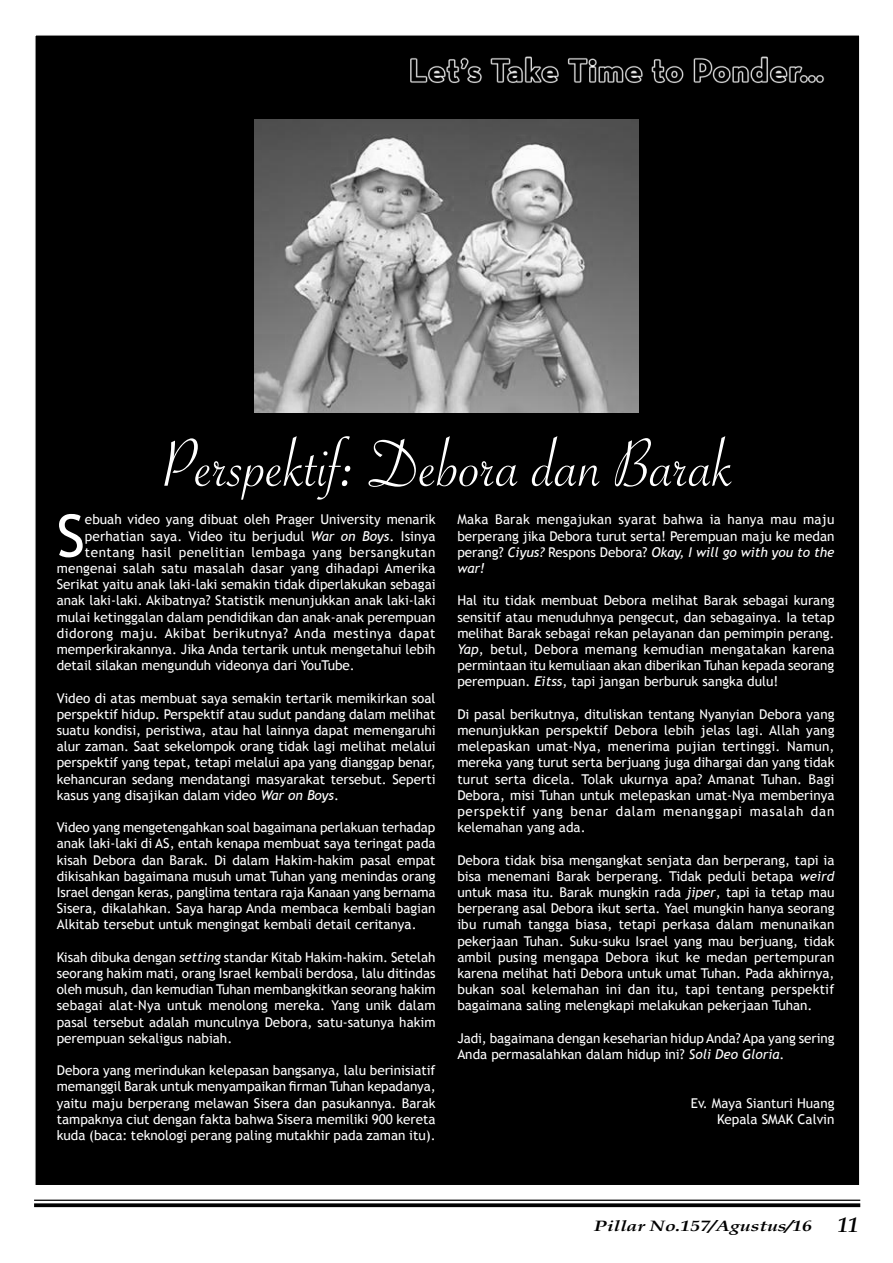
<style>
.page{position:relative;width:893px;height:1263px;background:#fff}
.page>*{position:absolute;margin:0;border:0;box-sizing:border-box;transform-origin:0 0}
.t1{font:72px "Savoye Let Plain";color:#fff}
.t2{font:58.8px "Trebuchet MS";color:#fff}
.t3{font:italic 700 15px "Book Antiqua";color:#000;scale:1.3 1}
.t4{font:13.5px/16.2px "Trebuchet MS";color:#fff;text-align:justify}
.t5{font:13.5px "Trebuchet MS";letter-spacing:.04em;color:#fff}
.s1{font-style:italic}
.s2{font-size:21px}
</style>
<div class="page">
<hr style="left:34px;top:1199px;width:826px;height:2px;background:#000">
<svg style="left:34px;top:1203px;width:826px;height:4px;fill:#000"></svg>
<div style="left:34px;top:34px;width:827px;height:1152px;background:#000;border:2px solid #fff"></div>
<img style="left:410px;top:56px;width:415px;height:28px">
<img style="left:255px;top:120px;width:383px;height:293px">
<h1 class="t1" style="left:162px;top:417px;width:574px">Perspektif: Debora dan Barak</h1>
<h2 class="t2" style="left:57px;top:501px;width:30px">S</h2>
<p class="t4" style="left:85px;top:512px;width:352px">ebuah video yang dibuat oleh Prager University menarik</p>
<p class="t4" style="left:85px;top:528px;width:352px">perhatian saya. Video itu berjudul <span class="s1">War on Boys</span>. Isinya</p>
<p class="t5" style="left:85px;top:544px;width:352px">tentang hasil penelitian lembaga yang bersangkutan</p>
<p class="t4" style="left:57px;top:560px;width:380px">mengenai salah satu masalah dasar yang dihadapi Amerika</p>
<p class="t4" style="left:57px;top:576px;width:380px">Serikat yaitu anak laki-laki semakin tidak diperlakukan sebagai</p>
<p class="t4" style="left:57px;top:593px;width:380px">anak laki-laki. Akibatnya? Statistik menunjukkan anak laki-laki</p>
<p class="t4" style="left:57px;top:609px;width:380px">mulai ketinggalan dalam pendidikan dan anak-anak perempuan</p>
<p class="t5" style="left:57px;top:625px;width:380px">didorong maju. Akibat berikutnya? Anda mestinya dapat</p>
<p class="t4" style="left:57px;top:641px;width:380px">memperkirakannya. Jika Anda tertarik untuk mengetahui lebih</p>
<p class="t4" style="left:57px;top:657px;width:300px">detail silakan mengunduh videonya dari YouTube.</p>
<p class="t4" style="left:57px;top:690px;width:380px">Video di atas membuat saya semakin tertarik memikirkan soal perspektif hidup. Perspektif atau sudut pandang dalam melihat suatu kondisi, peristiwa, atau hal lainnya dapat memengaruhi alur zaman. Saat sekelompok orang tidak lagi melihat melalui perspektif yang tepat, tetapi melalui apa yang dianggap benar, kehancuran sedang mendatangi masyarakat tersebut. Seperti kasus yang disajikan dalam video <span class="s1">War on Boys</span>.</p>
<p class="t4" style="left:57px;top:819px;width:380px">Video yang mengetengahkan soal bagaimana perlakuan terhadap anak laki-laki di AS, entah kenapa membuat saya teringat pada kisah Debora dan Barak. Di dalam Hakim-hakim pasal empat dikisahkan bagaimana musuh umat Tuhan yang menindas orang Israel dengan keras, panglima tentara raja Kanaan yang bernama Sisera, dikalahkan. Saya harap Anda membaca kembali bagian Alkitab tersebut untuk mengingat kembali detail ceritanya.</p>
<p class="t4" style="left:57px;top:949px;width:380px">Kisah dibuka dengan <span class="s1">setting</span> standar Kitab Hakim-hakim. Setelah seorang hakim mati, orang Israel kembali berdosa, lalu ditindas oleh musuh, dan kemudian Tuhan membangkitkan seorang hakim sebagai alat-Nya untuk menolong mereka. Yang unik dalam pasal tersebut adalah munculnya Debora, satu-satunya hakim perempuan sekaligus nabiah.</p>
<p class="t4" style="left:57px;top:1062px;width:380px">Debora yang merindukan kelepasan bangsanya, lalu berinisiatif memanggil Barak untuk menyampaikan firman Tuhan kepadanya, yaitu maju berperang melawan Sisera dan pasukannya. Barak tampaknya ciut dengan fakta bahwa Sisera memiliki 900 kereta kuda (baca: teknologi perang paling mutakhir pada zaman itu).</p>
<p class="t4" style="left:457px;top:512px;width:379px">Maka Barak mengajukan syarat bahwa ia hanya mau maju berperang jika Debora turut serta! Perempuan maju ke medan perang? <span class="s1">Ciyus?</span> Respons Debora? <span class="s1">Okay, I will go with you to the war!</span></p>
<p class="t4" style="left:457px;top:593px;width:379px">Hal itu tidak membuat Debora melihat Barak sebagai kurang sensitif atau menuduhnya pengecut, dan sebagainya. Ia tetap melihat Barak sebagai rekan pelayanan dan pemimpin perang.<br><span class="s1">Yap</span>, betul, Debora memang kemudian mengatakan karena permintaan itu kemuliaan akan diberikan Tuhan kepada seorang perempuan. <span class="s1">Eitss</span>, tapi jangan berburuk sangka dulu!</p>
<p class="t4" style="left:457px;top:706px;width:379px">Di pasal berikutnya, dituliskan tentang Nyanyian Debora yang menunjukkan perspektif Debora lebih jelas lagi. Allah yang melepaskan umat-Nya, menerima pujian tertinggi. Namun, mereka yang turut serta berjuang juga dihargai dan yang tidak turut serta dicela. Tolak ukurnya apa? Amanat Tuhan. Bagi Debora, misi Tuhan untuk melepaskan umat-Nya memberinya perspektif yang benar dalam menanggapi masalah dan kelemahan yang ada.</p>
<p class="t4" style="left:457px;top:852px;width:379px">Debora tidak bisa mengangkat senjata dan berperang, tapi ia bisa menemani Barak berperang. Tidak peduli betapa <span class="s1">weird </span>untuk masa itu. Barak mungkin rada <span class="s1">jiper</span>, tapi ia tetap mau berperang asal Debora ikut serta. Yael mungkin hanya seorang ibu rumah tangga biasa, tetapi perkasa dalam menunaikan pekerjaan Tuhan. Suku-suku Israel yang mau berjuang, tidak ambil pusing mengapa Debora ikut ke medan pertempuran karena melihat hati Debora untuk umat Tuhan. Pada akhirnya, bukan soal kelemahan ini dan itu, tapi tentang perspektif bagaimana saling melengkapi melakukan pekerjaan Tuhan.</p>
<p class="t4" style="left:457px;top:1030px;width:379px">Jadi, bagaimana dengan keseharian hidup Anda? Apa yang sering<br>Anda permasalahkan dalam hidup ini? <span class="s1">Soli Deo Gloria</span>.</p>
<p class="t4" style="left:691px;top:1095px;width:145px;text-align:right">Ev. Maya Sianturi Huang<br>Kepala SMAK Calvin</p>
<p class="t3" style="left:594px;top:1217px;width:205px">Pillar No.157/Agustus/16 <span class="s2">11</span></p>
</div>
